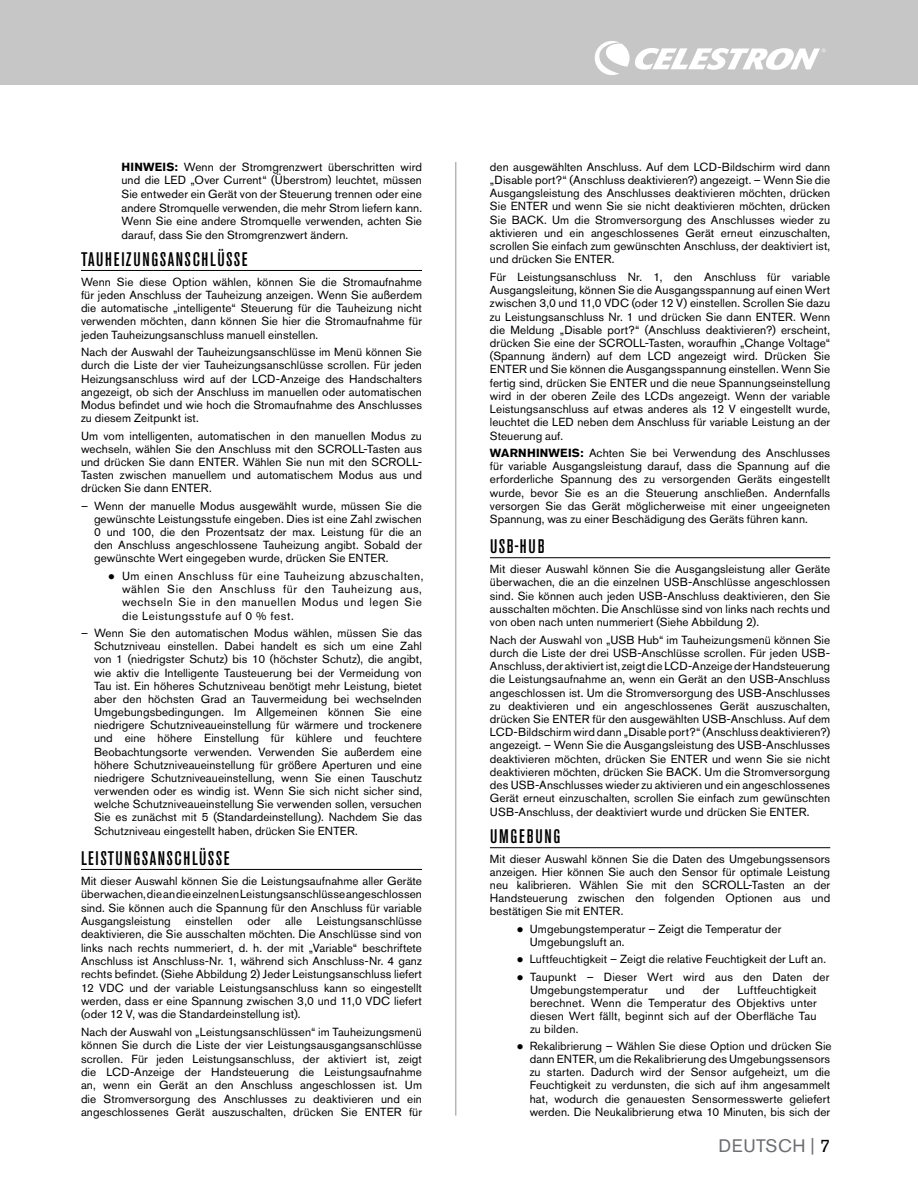
<style>
.page{position:relative;width:918px;height:1188px;background:#fff}
.page>*{position:absolute;margin:0;border:0;box-sizing:border-box;transform-origin:0 0}
.t1{font:500 condensed 19.5px "Akzidenz Grotesk Pro";letter-spacing:.08em;color:#000}
.t2{font:18px "Akzidenz Grotesk Pro";letter-spacing:.03em;color:#6d6e71}
.t3{font:11.7px/13.2px "Akzidenz Grotesk Pro";letter-spacing:.01em;color:#000;text-align:justify}
.t4{font:11.7px/13.2px "Akzidenz Grotesk Pro";letter-spacing:.045em;color:#000}
.s1{font-weight:700}
.s2{color:#000}
</style>
<div class="page">
<div style="left:0;top:0;width:918px;height:85px;background:#c6c6c7"></div>
<svg style="left:595px;top:41px;width:231px;height:34px"></svg>
<hr style="left:456px;top:162px;width:1px;height:954px;background:#939598">
<hr style="left:81px;top:270px;width:341px;height:1px;background:#000">
<hr style="left:81px;top:869px;width:341px;height:1px;background:#000">
<hr style="left:490px;top:557px;width:340px;height:1px;background:#000">
<hr style="left:490px;top:847px;width:340px;height:1px;background:#000">
<p class="t3" style="left:122px;top:160px;width:302px;line-height:13.6px"><span class="s1">HINWEIS:</span> Wenn der Stromgrenzwert überschritten wird und die LED „Over Current“ (Überstrom) leuchtet, müssen Sie entweder ein Gerät von der Steuerung trennen oder eine andere Stromquelle verwenden, die mehr Strom liefern kann.<br>Wenn Sie eine andere Stromquelle verwenden, achten Sie darauf, dass Sie den Stromgrenzwert ändern.</p>
<h1 class="t1" style="left:81px;top:247px;width:168px">TAUHEIZUNGSANSCHLÜSSE</h1>
<p class="t3" style="left:81px;top:275px;width:343px">Wenn Sie diese Option wählen, können Sie die Stromaufnahme für jeden Anschluss der Tauheizung anzeigen. Wenn Sie außerdem die automatische „intelligente“ Steuerung für die Tauheizung nicht verwenden möchten, dann können Sie hier die Stromaufnahme für jeden Tauheizungsanschluss manuell einstellen.</p>
<p class="t3" style="left:81px;top:345px;width:343px">Nach der Auswahl der Tauheizungsanschlüsse im Menü können Sie durch die Liste der vier Tauheizungsanschlüsse scrollen. Für jeden Heizungsanschluss wird auf der LCD-Anzeige des Handschalters angezeigt, ob sich der Anschluss im manuellen oder automatischen Modus befindet und wie hoch die Stromaufnahme des Anschlusses zu diesem Zeitpunkt ist.</p>
<p class="t3" style="left:81px;top:429px;width:343px">Um vom intelligenten, automatischen in den manuellen Modus zu wechseln, wählen Sie den Anschluss mit den SCROLL-Tasten aus und drücken Sie dann ENTER. Wählen Sie nun mit den SCROLL-Tasten zwischen manuellem und automatischem Modus aus und drücken Sie dann ENTER.</p>
<p class="t3" style="left:94px;top:499px;width:330px;text-indent:-13px">– Wenn der manuelle Modus ausgewählt wurde, müssen Sie die gewünschte Leistungsstufe eingeben. Dies ist eine Zahl zwischen 0 und 100, die den Prozentsatz der max. Leistung für die an den Anschluss angeschlossene Tauheizung angibt. Sobald der gewünschte Wert eingegeben wurde, drücken Sie ENTER.</p>
<p class="t4" style="left:122px;top:569px;width:303px;text-indent:-14px">● Um einen Anschluss für eine Tauheizung abzuschalten, wählen Sie den Anschluss für den Tauheizung aus, wechseln Sie in den manuellen Modus und legen Sie die Leistungsstufe auf 0 % fest.</p>
<p class="t3" style="left:94px;top:626px;width:330px;text-indent:-13px">– Wenn Sie den automatischen Modus wählen, müssen Sie das Schutzniveau einstellen. Dabei handelt es sich um eine Zahl von 1 (niedrigster Schutz) bis 10 (höchster Schutz), die angibt, wie aktiv die Intelligente Tausteuerung bei der Vermeidung von Tau ist. Ein höheres Schutzniveau benötigt mehr Leistung, bietet aber den höchsten Grad an Tauvermeidung bei wechselnden Umgebungsbedingungen. Im Allgemeinen können Sie eine niedrigere Schutzniveaueinstellung für wärmere und trockenere und eine höhere Einstellung für kühlere und feuchtere Beobachtungsorte verwenden. Verwenden Sie außerdem eine höhere Schutzniveaueinstellung für größere Aperturen und eine niedrigere Schutzniveaueinstellung, wenn Sie einen Tauschutz verwenden oder es windig ist. Wenn Sie sich nicht sicher sind, welche Schutzniveaueinstellung Sie verwenden sollen, versuchen Sie es zunächst mit 5 (Standardeinstellung). Nachdem Sie das Schutzniveau eingestellt haben, drücken Sie ENTER.</p>
<h1 class="t1" style="left:81px;top:846px;width:150px">LEISTUNGSANSCHLÜSSE</h1>
<p class="t3" style="left:81px;top:874px;width:343px">Mit dieser Auswahl können Sie die Leistungsaufnahme aller Geräte überwachen, die an die einzelnen Leistungsanschlüsse angeschlossen sind. Sie können auch die Spannung für den Anschluss für variable Ausgangsleistung</p>
<p class="t3" style="left:81px;top:914px;width:343px;text-indent:236px">Leistungsanschlüsse deaktivieren, die Sie ausschalten möchten. Die Anschlüsse sind von links nach rechts nummeriert, d. h. der mit „Variable“ beschriftete Anschluss ist Anschluss-Nr. 1, während sich Anschluss-Nr. 4 ganz rechts befindet. (Siehe Abbildung 2) Jeder Leistungsanschluss liefert 12 VDC und der variable Leistungsanschluss kann so eingestellt werden, dass er eine Spannung zwischen 3,0 und 11,0 VDC liefert (oder 12 V, was die Standardeinstellung ist).</p>
<p class="t3" style="left:81px;top:1025px;width:343px">Nach der Auswahl von „Leistungsanschlüssen“ im Tauheizungsmenü können Sie durch die Liste der vier Leistungsausgangsanschlüsse scrollen. Für jeden Leistungsanschluss, der aktiviert ist, zeigt die LCD-Anzeige der Handsteuerung die Leistungsaufnahme an, wenn ein Gerät an den Anschluss angeschlossen ist. Um die Stromversorgung des Anschlusses zu deaktivieren und ein angeschlossenes Gerät auszuschalten, drücken Sie ENTER für</p>
<p class="t3" style="left:186px;top:914px;width:49px">einstellen</p>
<p class="t3" style="left:248px;top:914px;width:24px">oder</p>
<p class="t3" style="left:285px;top:914px;width:19px">alle</p>
<p class="t3" style="left:490px;top:160px;width:342px">den ausgewählten Anschluss. Auf dem LCD-Bildschirm wird dann „Disable port?“ (Anschluss deaktivieren?) angezeigt. – Wenn Sie die Ausgangsleistung des Anschlusses deaktivieren möchten, drücken Sie ENTER und wenn Sie sie nicht deaktivieren möchten, drücken Sie BACK. Um die Stromversorgung des Anschlusses wieder zu aktivieren und ein angeschlossenes Gerät erneut einzuschalten, scrollen Sie einfach zum gewünschten Anschluss, der deaktiviert ist, und drücken Sie ENTER.</p>
<p class="t3" style="left:490px;top:270px;width:342px">Für Leistungsanschluss Nr. 1, den Anschluss für variable Ausgangsleitung, können Sie die Ausgangsspannung auf einen Wert zwischen 3,0 und 11,0 VDC (oder 12 V) einstellen. Scrollen Sie dazu zu Leistungsanschluss Nr. 1 und drücken Sie dann ENTER. Wenn die Meldung „Disable port?“ (Anschluss deaktivieren?) erscheint, drücken Sie eine der SCROLL-Tasten, woraufhin „Change Voltage“ (Spannung ändern) auf dem LCD angezeigt wird. Drücken Sie ENTER und Sie können die Ausgangsspannung einstellen. Wenn Sie fertig sind, drücken Sie ENTER und die neue Spannungseinstellung wird in der oberen Zeile des LCDs angezeigt. Wenn der variable Leistungsanschluss auf etwas anderes als 12 V eingestellt wurde, leuchtet die LED neben dem Anschluss für variable Leistung an der Steuerung auf.</p>
<p class="t3" style="left:490px;top:446px;width:342px"><span class="s1">WARNHINWEIS:</span> Achten Sie bei Verwendung des Anschlusses für variable Ausgangsleistung darauf, dass die Spannung auf die erforderliche Spannung des zu versorgenden Geräts eingestellt wurde, bevor Sie es an die Steuerung anschließen. Andernfalls versorgen Sie das Gerät möglicherweise mit einer ungeeigneten Spannung, was zu einer Beschädigung des Geräts führen kann.</p>
<h1 class="t1" style="left:490px;top:534px;width:56px">USB-HUB</h1>
<p class="t3" style="left:490px;top:563px;width:342px">Mit dieser Auswahl können Sie die Ausgangsleistung aller Geräte überwachen, die an die einzelnen USB-Anschlüsse angeschlossen sind. Sie können auch jeden USB-Anschluss deaktivieren, den Sie ausschalten möchten. Die Anschlüsse sind von links nach rechts und von oben nach unten nummeriert (Siehe Abbildung 2).</p>
<p class="t3" style="left:490px;top:633px;width:342px">Nach der Auswahl von „USB Hub“ im Tauheizungsmenü können Sie durch die Liste der drei USB-Anschlüsse scrollen. Für jeden USB-Anschluss, der aktiviert ist, zeigt die LCD-Anzeige der Handsteuerung die Leistungsaufnahme an, wenn ein Gerät an den USB-Anschluss angeschlossen ist. Um die Stromversorgung des USB-Anschlusses zu deaktivieren und ein angeschlossenes Gerät auszuschalten, drücken Sie ENTER für den ausgewählten USB-Anschluss. Auf dem LCD-Bildschirm wird dann „Disable port?“ (Anschluss deaktivieren?) angezeigt. – Wenn Sie die Ausgangsleistung des USB-Anschlusses deaktivieren möchten, drücken Sie ENTER und wenn Sie sie nicht deaktivieren möchten, drücken Sie BACK. Um die Stromversorgung des USB-Anschlusses wieder zu aktivieren und ein angeschlossenes Gerät erneut einzuschalten, scrollen Sie einfach zum gewünschten USB-Anschluss, der deaktiviert wurde und drücken Sie ENTER.</p>
<h1 class="t1" style="left:490px;top:824px;width:72px">UMGEBUNG</h1>
<p class="t3" style="left:490px;top:852px;width:342px">Mit dieser Auswahl können Sie die Daten des Umgebungssensors anzeigen. Hier können Sie auch den Sensor für optimale Leistung neu kalibrieren. Wählen Sie mit den SCROLL-Tasten an der Handsteuerung zwischen den folgenden Optionen aus und bestätigen Sie mit ENTER.</p>
<p class="t3" style="left:530px;top:922px;width:253px;text-indent:-13px">● Umgebungstemperatur – Zeigt die Temperatur der<br>Umgebungsluft an.</p>
<p class="t3" style="left:517px;top:953px;width:311px">● Luftfeuchtigkeit – Zeigt die relative Feuchtigkeit der Luft an.</p>
<p class="t3" style="left:530px;top:970px;width:301px;text-indent:-13px">● Taupunkt – Dieser Wert wird aus den Daten der<br>Umgebungstemperatur</p>
<p class="t3" style="left:530px;top:983px;width:288px;text-indent:208px">Luftfeuchtigkeit berechnet. Wenn die Temperatur des Objektivs unter diesen Wert fällt, beginnt sich auf der Oberfläche Tau zu bilden.</p>
<p class="t3" style="left:530px;top:1040px;width:303px;text-align:left;text-indent:-13px">● Rekalibrierung – Wählen Sie diese Option und drücken Sie dann ENTER, um die Rekalibrierung des Umgebungssensors zu starten. Dadurch wird der Sensor aufgeheizt, um die Feuchtigkeit zu verdunsten, die sich auf ihm angesammelt hat, wodurch die genauesten Sensormesswerte geliefert werden. Die Neukalibrierung etwa 10 Minuten, bis sich der</p>
<p class="t3" style="left:666px;top:983px;width:21px">und</p>
<p class="t3" style="left:703px;top:983px;width:18px">der</p>
<h2 class="t2" style="left:718px;top:1134px;width:113px">DEUTSCH | <span class="s2">7</span></h2>
</div>
